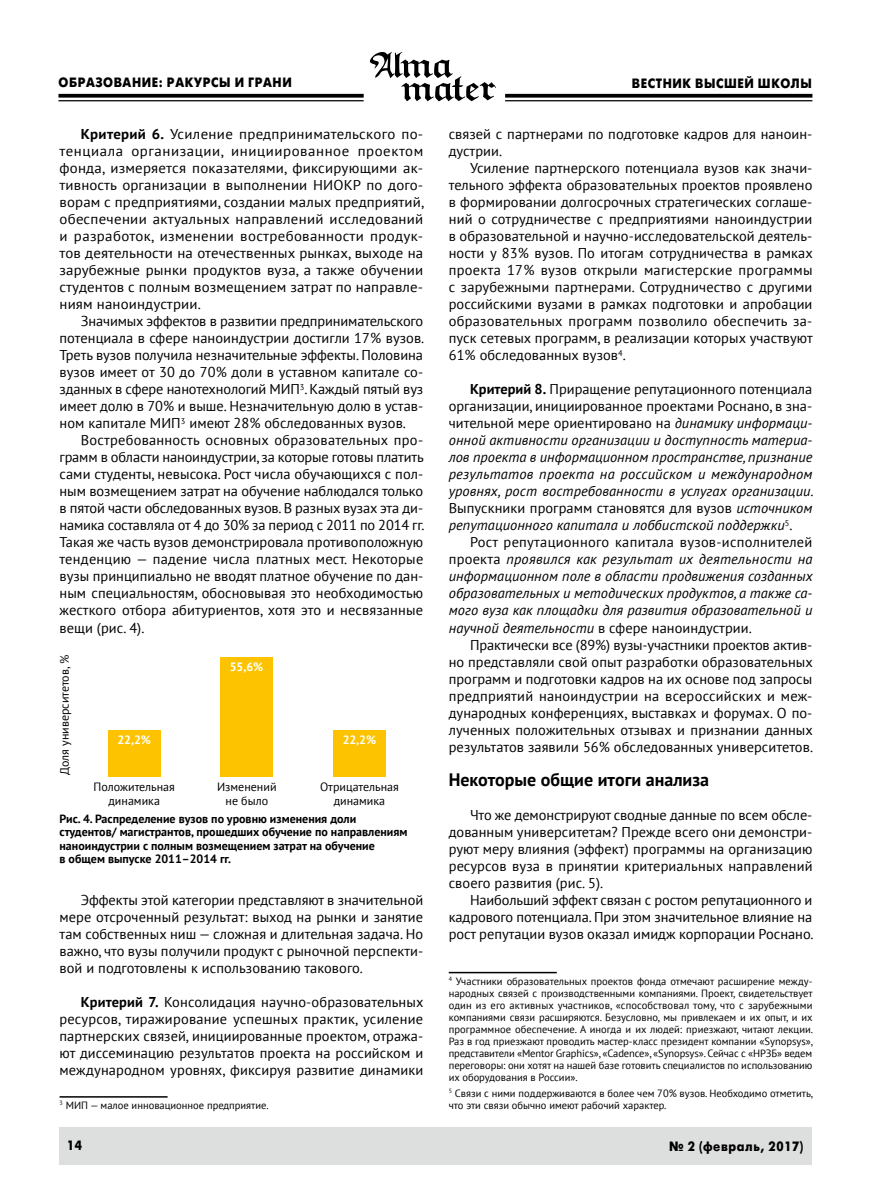
<style>
.page{position:relative;width:872px;height:1191px;background:#fff}
.page>*{position:absolute;margin:0;border:0;box-sizing:border-box;transform-origin:0 0}
.подзаголовок{font:700 18px "PT Sans";color:#000}
.основной_текст{font:14.25px/17px "PT Sans";letter-spacing:.005em;color:#000;text-align:justify}
.основной_текст-2{font:italic 14.25px/17px "PT Sans";letter-spacing:.005em;color:#000}
.основной_текст-3{font:14.25px/17px "PT Sans";letter-spacing:.005em;color:#000;text-align:justify;scale:1.04 1}
.t1{font:13.5px "Futuris XC";letter-spacing:.05em;color:#000;scale:.9 1}
.t2{font:700 12px/13.5px "PT Sans";color:#000}
.t3{font:12px/13.5px "PT Sans";color:#000;text-align:center}
.t4{font:700 12px "PT Sans";color:#fff}
.сноска{font:10.5px/12px "PT Sans";color:#000;text-align:justify}
.s1{font-weight:700}
.s2{font-weight:700;font-style:normal}
.s3{font-style:normal}
</style>
<div class="page">
<div style="left:59px;top:1127px;width:753px;height:37px;background:#dddede"></div>
<svg style="left:58px;top:94px;width:306px;height:4px"></svg>
<hr style="left:58px;top:100px;width:306px;height:1px;background:#000">
<svg style="left:505px;top:94px;width:307px;height:4px"></svg>
<hr style="left:505px;top:100px;width:307px;height:1px;background:#000">
<svg style="left:370px;top:52px;width:126px;height:49px"></svg>
<div style="left:108px;top:730px;width:52px;height:46px;background:#fdc300"></div>
<div style="left:221px;top:657px;width:52px;height:119px;background:#fdc300"></div>
<div style="left:333px;top:730px;width:52px;height:46px;background:#fdc300"></div>
<hr style="left:60px;top:1096px;width:108px;height:1px;background:#000">
<hr style="left:449px;top:971px;width:108px;height:2px;background:#000">
<p class="t1" style="left:58px;top:75px;width:261px">ОБРАЗОВАНИЕ: РАКУРСЫ И ГРАНИ</p>
<p class="основной_текст-3" style="left:60px;top:125px;width:352px;text-indent:21px"><span class="s1">Критерий 6.</span> Усиление предпринимательского по&shy;тенциала организации, инициированное проектом фонда, измеряется показателями, фиксирующими ак&shy;тивность организации в выполнении НИОКР по дого&shy;ворам с предприятиями, создании малых предприятий, обеспечении актуальных направлений исследований и разработок, изменении востребованности продук&shy;тов деятельности на отечественных рынках, выходе на зарубежные рынки продуктов вуза, а также обучении студентов с полным возмещением затрат по направле&shy;ниям наноиндустрии.</p>
<p class="основной_текст" style="left:60px;top:312px;width:366px;text-indent:21px">Значимых эффектов в развитии предпринимательского потенциала в сфере наноиндустрии достигли 17% вузов.<br>Треть вузов получила незначительные эффекты. Половина вузов имеет от 30 до 70% доли в уставном капитале со&shy;зданных в сфере нанотехнологий МИП<sup>3</sup>. Каждый пятый вуз имеет долю в 70% и выше. Незначительную долю в устав&shy;ном капитале МИП<sup>3</sup> имеют 28% обследованных вузов.</p>
<p class="основной_текст" style="left:60px;top:431px;width:366px;text-indent:21px">Востребованность основных образовательных про&shy;грамм в области наноиндустрии, за которые готовы платить сами студенты, невысока. Рост числа обучающихся с пол&shy;ным возмещением затрат на обучение наблюдался только в пятой части обследованных вузов. В разных вузах эта ди&shy;намика составляла от 4 до 30% за период с 2011 по 2014 гг.<br>Такая же часть вузов демонстрировала противоположную тенденцию — падение числа платных мест. Некоторые вузы принципиально не вводят платное обучение по дан&shy;ным специальностям, обосновывая это необходимостью жесткого отбора абитуриентов, хотя это и несвязанные вещи (рис. 4).</p>
<p class="t3" style="left:58px;top:775px;width:122px;rotate:-90deg">Доля университетов, %</p>
<p class="t4" style="left:117px;top:731px;width:35px">22,2%</p>
<p class="t4" style="left:230px;top:659px;width:35px">55,6%</p>
<p class="t4" style="left:343px;top:731px;width:35px">22,2%</p>
<p class="t3" style="left:94px;top:780px;width:83px">Положительная динамика</p>
<p class="t3" style="left:217px;top:780px;width:61px">Изменений не было</p>
<p class="t3" style="left:320px;top:780px;width:80px">Отрицательная динамика</p>
<p class="t2" style="left:60px;top:811px;width:349px">Рис. 4. Распределение вузов по уровню изменения доли студентов/ магистрантов, прошедших обучение по направлениям наноиндустрии с полным возмещением затрат на обучение<br>в общем выпуске 2011–2014 гг.</p>
<p class="основной_текст" style="left:60px;top:891px;width:365px;text-indent:21px">Эффекты этой категории представляют в значительной мере отсроченный результат: выход на рынки и занятие там собственных ниш — сложная и длительная задача. Но важно, что вузы получили продукт с рыночной перспекти&shy;вой и подготовлены к использованию такового.</p>
<p class="основной_текст" style="left:60px;top:993px;width:365px;text-indent:21px"><span class="s1">Критерий 7.</span> Консолидация научно-образовательных ресурсов, тиражирование успешных практик, усиление партнерских связей, инициированные проектом, отража&shy;ют диссеминацию результатов проекта на российском и международном уровнях, фиксируя развитие динамики</p>
<p class="сноска" style="left:60px;top:1099px;width:211px"><sup>3</sup> МИП — малое инновационное предприятие.</p>
<p class="t1" style="left:632px;top:76px;width:201px">ВЕСТНИК ВЫСШЕЙ ШКОЛЫ</p>
<p class="основной_текст" style="left:449px;top:125px;width:365px">связей с партнерами по подготовке кадров для наноин&shy;дустрии.</p>
<p class="основной_текст" style="left:449px;top:159px;width:365px;text-indent:21px">Усиление партнерского потенциала вузов как значи&shy;тельного эффекта образовательных проектов проявлено в формировании долгосрочных стратегических соглаше&shy;ний о сотрудничестве с предприятиями наноиндустрии в образовательной и научно-исследовательской деятель&shy;ности у 83% вузов. По итогам сотрудничества в рамках проекта 17% вузов открыли магистерские программы с зарубежными партнерами. Сотрудничество с другими российскими вузами в рамках подготовки и апробации образовательных программ позволило обеспечить за&shy;пуск сетевых программ, в реализации которых участвуют 61% обследованных вузов<sup>4</sup>.</p>
<p class="основной_текст-2" style="left:449px;top:380px;width:366px;text-indent:21px"><span class="s2">Критерий 8.</span> <span class="s3">Приращение репутационного потенциала организации, инициированное проектами Роснано, в зна&shy;чительной мере ориентировано на</span> динамику информаци&shy;онной активности организации и доступность материа&shy;лов проекта в информационном пространстве, признание результатов проекта на российском и международном уровнях, рост востребованности в услугах организации<span class="s3">.<br>Выпускники программ становятся для вузов</span> источником репутационного капитала и лоббистской поддержки<sup>5</sup><span class="s3">.</span></p>
<p class="основной_текст-2" style="left:449px;top:533px;width:365px;text-align:justify;text-indent:21px"><span class="s3">Рост репутационного капитала вузов-исполнителей проекта</span> проявился как результат их деятельности на информационном поле в области продвижения созданных образовательных и методических продуктов, а также са&shy;мого вуза как площадки для развития образовательной и научной деятельности <span class="s3">в сфере наноиндустрии.</span></p>
<p class="основной_текст" style="left:449px;top:635px;width:366px;text-indent:21px">Практически все (89%) вузы-участники проектов актив&shy;но представляли свой опыт разработки образовательных программ и подготовки кадров на их основе под запросы предприятий наноиндустрии на всероссийских и меж&shy;дународных конференциях, выставках и форумах. О по&shy;лученных положительных отзывах и признании данных результатов заявили 56% обследованных университетов.</p>
<p class="подзаголовок" style="left:449px;top:767px;width:262px">Некоторые общие итоги анализа</p>
<p class="основной_текст" style="left:449px;top:806px;width:365px;text-indent:21px">Что же демонстрируют сводные данные по всем обсле&shy;дованным университетам? Прежде всего они демонстри&shy;руют меру влияния (эффект) программы на организацию ресурсов вуза в принятии критериальных направлений своего развития (рис. 5).</p>
<p class="основной_текст" style="left:449px;top:891px;width:366px;text-indent:21px">Наибольший эффект связан с ростом репутационного и кадрового потенциала. При этом значительное влияние на рост репутации вузов оказал имидж корпорации Роснано.</p>
<p class="сноска" style="left:449px;top:974px;width:366px"><sup>4</sup> Участники образовательных проектов фонда отмечают расширение между&shy;народных связей с производственными компаниями. Проект, свидетельствует один из его активных участников, «способствовал тому, что с зарубежными компаниями связи расширяются. Безусловно, мы привлекаем и их опыт, и их программное обеспечение. А иногда и их людей: приезжают, читают лекции.<br>Раз в год приезжают проводить мастер-класс президент компании «Synopsys», представители «Mentor Graphics», «Cadence», «Synopsys». Сейчас с «НРЗБ» ведем переговоры: они хотят на нашей базе готовить специалистов по использованию их оборудования в России».</p>
<p class="сноска" style="left:449px;top:1087px;width:366px"><sup>5</sup> Связи с ними поддерживаются в более чем 70% вузов. Необходимо отметить, что эти связи обычно имеют рабочий характер.</p>
<p class="t1" style="left:67px;top:1138px;width:18px">14</p>
<p class="t1" style="left:669px;top:1138px;width:151px">№ 2 (февраль, 2017)</p>
</div>
